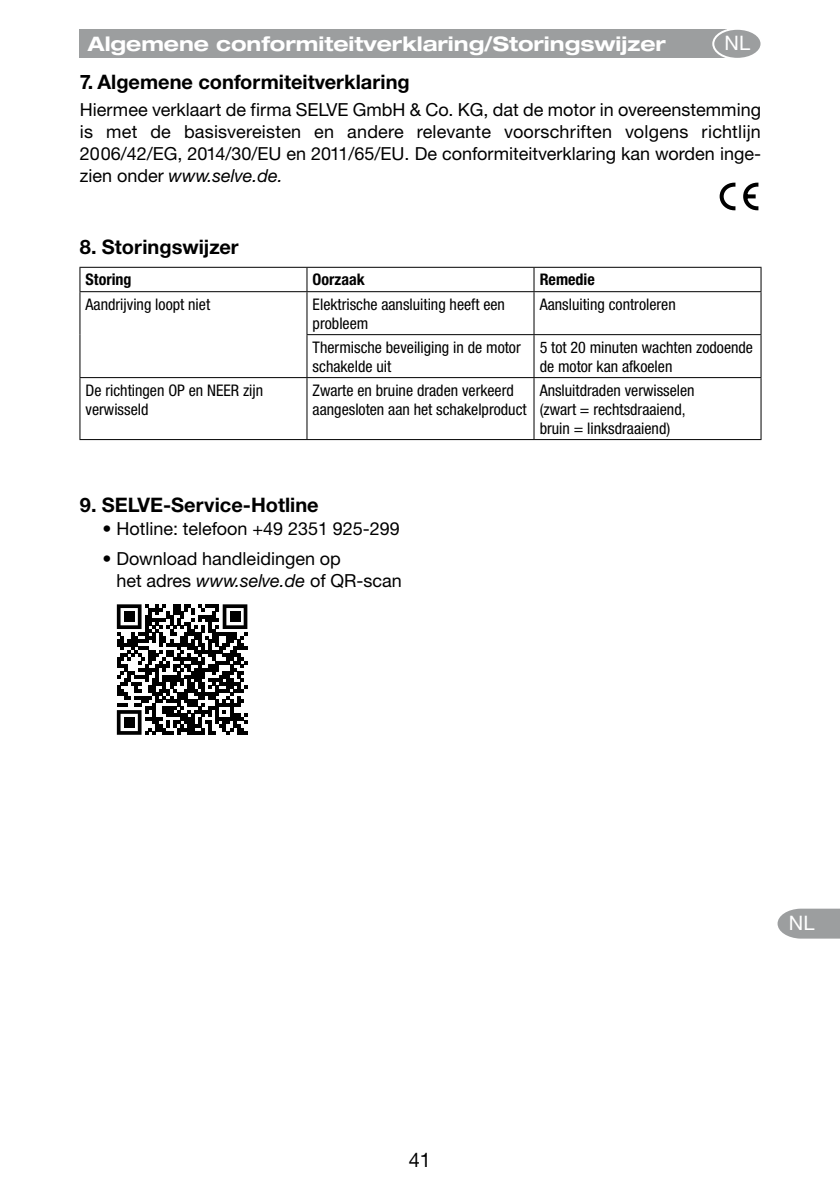
<style>
.page{position:relative;width:840px;height:1191px;background:#fff}
.page>*{position:absolute;margin:0;border:0;box-sizing:border-box;transform-origin:0 0}
.t1{font:700 20px "Helvetica Neue CE";color:#000}
.t2{font:700 expanded 20px "Helvetica Neue";color:#fff}
.t3{font:20px "Helvetica Neue CE";color:#fff}
.t4{font:20px "Helvetica Neue CE";color:#000}
.t5{font:18px/22px "Helvetica Neue CE";color:#000;text-align:justify}
.t6{font:condensed 16px/19px "Helvetica Neue";color:#000}
.t7{font:700 condensed 16px "Helvetica Neue";color:#000}
.s1{font-style:italic}
</style>
<div class="page">
<svg style="left:777px;top:908px;width:62px;height:30px;background:#a6a8a9"></svg>
<div style="left:79px;top:30px;width:647px;height:28px;background:#9c9e9f"></div>
<div style="left:712px;top:29px;width:49px;height:30px;background:#9c9e9f;border-radius:50%"></div>
<div style="left:711px;top:28px;width:51px;height:32px;border:2px solid #fff;border-radius:50%"></div>
<hr style="left:79px;top:267px;width:228px;height:1px;background:#000">
<svg style="left:79px;top:268px;width:1px;height:23px"></svg>
<hr style="left:307px;top:267px;width:226px;height:1px;background:#000">
<svg style="left:306px;top:268px;width:1px;height:23px"></svg>
<hr style="left:533px;top:267px;width:228px;height:1px;background:#000">
<svg style="left:533px;top:268px;width:1px;height:23px"></svg>
<svg style="left:760px;top:268px;width:1px;height:23px"></svg>
<hr style="left:79px;top:291px;width:228px;height:1px;background:#000">
<hr style="left:79px;top:292px;width:1px;height:43px;background:#000">
<hr style="left:307px;top:291px;width:226px;height:1px;background:#000">
<hr style="left:306px;top:292px;width:1px;height:42px;background:#000">
<hr style="left:533px;top:291px;width:228px;height:1px;background:#000">
<hr style="left:533px;top:292px;width:1px;height:42px;background:#000">
<hr style="left:760px;top:292px;width:1px;height:42px;background:#000">
<hr style="left:79px;top:335px;width:1px;height:42px;background:#000">
<hr style="left:306px;top:334px;width:227px;height:1px;background:#000">
<hr style="left:306px;top:335px;width:1px;height:42px;background:#000">
<hr style="left:533px;top:334px;width:228px;height:1px;background:#000">
<hr style="left:533px;top:335px;width:1px;height:42px;background:#000">
<hr style="left:760px;top:335px;width:1px;height:42px;background:#000">
<hr style="left:79px;top:377px;width:228px;height:1px;background:#000">
<hr style="left:79px;top:378px;width:1px;height:61px;background:#000">
<hr style="left:307px;top:377px;width:226px;height:1px;background:#000">
<hr style="left:306px;top:378px;width:1px;height:61px;background:#000">
<hr style="left:533px;top:377px;width:228px;height:1px;background:#000">
<hr style="left:533px;top:378px;width:1px;height:61px;background:#000">
<hr style="left:760px;top:378px;width:1px;height:61px;background:#000">
<hr style="left:79px;top:439px;width:228px;height:1px;background:#000">
<hr style="left:307px;top:439px;width:226px;height:1px;background:#000">
<hr style="left:533px;top:439px;width:228px;height:1px;background:#000">
<svg style="left:719px;top:182px;width:40px;height:29px"></svg>
<svg style="left:117px;top:604px;width:130px;height:131px"></svg>
<div style="left:124px;top:611px;width:10px;height:11px;background:#000"></div>
<div style="left:229px;top:611px;width:11px;height:11px;background:#000"></div>
<div style="left:124px;top:717px;width:10px;height:10px;background:#000"></div>
<p class="t3" style="left:724px;top:31px;width:27px">NL</p>
<p class="t2" style="left:88px;top:31px;width:579px">Algemene conformiteitverklaring/Storingswijzer</p>
<p class="t1" style="left:80px;top:70px;width:331px">7. Algemene conformiteitverklaring</p>
<p class="t5" style="left:80px;top:99px;width:682px">Hiermee verklaart de firma SELVE GmbH &amp; Co. KG, dat de motor in overeenstemming is met de basisvereisten en andere relevante voorschriften volgens richtlijn 2006/42/EG, 2014/30/EU en 2011/65/EU. De conformiteitverklaring kan worden inge&shy;zien onder <span class="s1">www.selve.de.</span></p>
<p class="t1" style="left:80px;top:235px;width:160px">8. Storingswijzer</p>
<p class="t7" style="left:86px;top:270px;width:47px">Storing</p>
<p class="t7" style="left:312px;top:270px;width:54px">Oorzaak</p>
<p class="t7" style="left:539px;top:270px;width:57px">Remedie</p>
<p class="t6" style="left:86px;top:295px;width:126px">Aandrijving loopt niet</p>
<p class="t6" style="left:312px;top:295px;width:194px">Elektrische aansluiting heeft een probleem</p>
<p class="t6" style="left:539px;top:295px;width:137px">Aansluiting controleren</p>
<p class="t6" style="left:312px;top:338px;width:209px">Thermische beveiliging in de motor schakelde uit</p>
<p class="t6" style="left:539px;top:338px;width:215px">5 tot 20 minuten wachten zodoende de motor kan afkoelen</p>
<p class="t6" style="left:86px;top:380px;width:179px">De richtingen OP en NEER zijn verwisseld</p>
<p class="t6" style="left:312px;top:380px;width:215px">Zwarte en bruine draden verkeerd aangesloten aan het schakelproduct</p>
<p class="t6" style="left:539px;top:380px;width:156px">Ansluitdraden verwisselen (zwart = rechtsdraaiend, bruin = linksdraaiend)</p>
<p class="t1" style="left:80px;top:492px;width:240px">9. SELVE-Service-Hotline</p>
<p class="t5" style="left:103px;top:517px;width:298px">• Hotline: telefoon +49 2351 925-299</p>
<p class="t5" style="left:116px;top:548px;width:287px;text-indent:-14px">• Download handleidingen op<br>het adres <span class="s1">www.selve.de</span> of QR-- scan</p>
<p class="t4" style="left:408px;top:1147px;width:24px">41</p>
<p class="t3" style="left:788px;top:911px;width:27px">NL</p>
</div>
